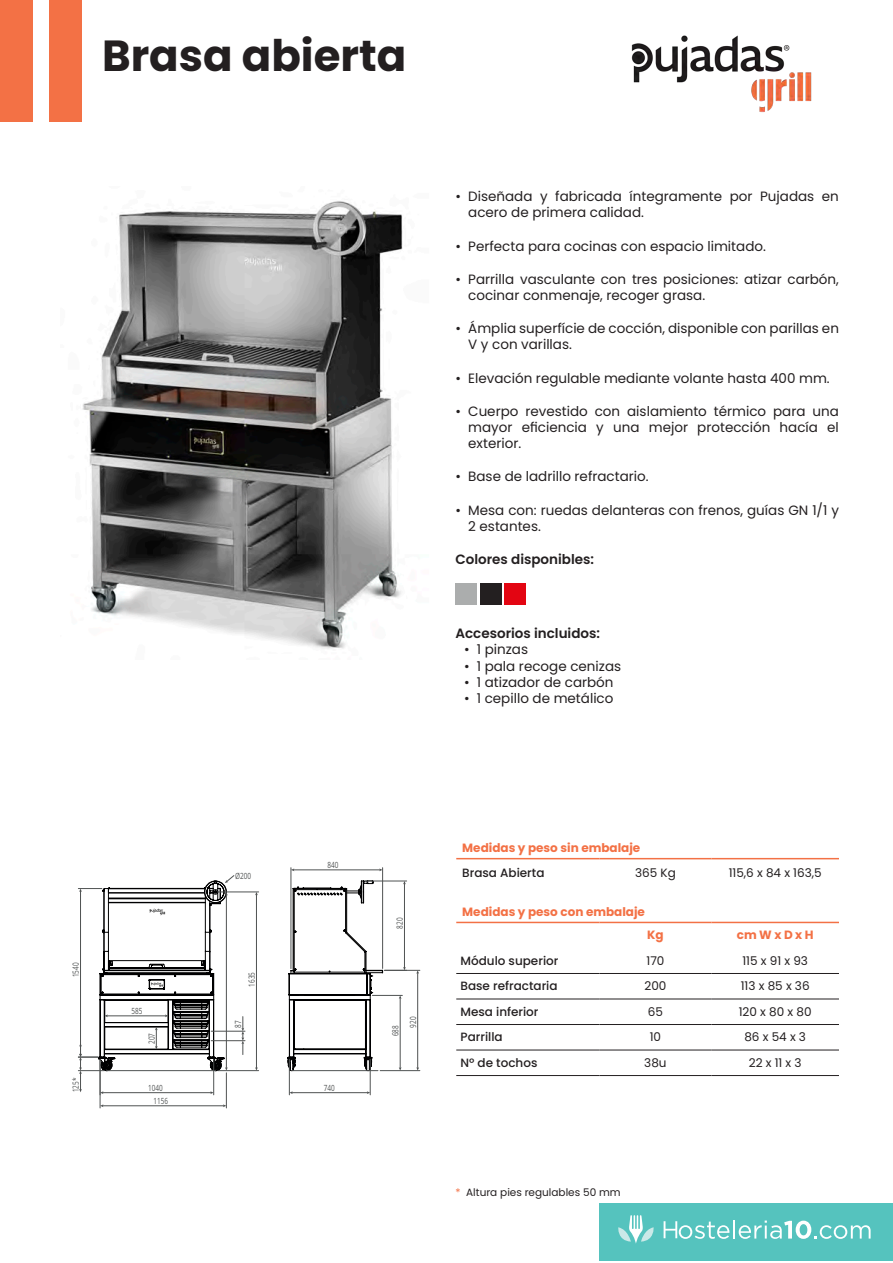
<style>
.page{position:relative;width:893px;height:1263px;background:#fff}
.page>*{position:absolute;margin:0;border:0;box-sizing:border-box;transform-origin:0 0}
.t1{font:700 43.5px "Poppins";color:#231f20}
.t2{font:13.5px/16.2px "Poppins";color:#231f20}
.t3{font:600 13.5px "Poppins";color:#231f20}
.t4{font:12px "Poppins";color:#231f20}
.t5{font:500 12px "Poppins";color:#231f20}
.t6{font:700 12px "Poppins";color:#f37145}
.t7{font:10.5px "Poppins";color:#231f20}
.t8{font:8.55px "Open Sans";color:#4f5252;scale:.75 1}
.s1{color:#f37145}
</style>
<div class="page">
<img style="left:82px;top:201px;width:321px;height:448px">
<hr style="left:100px;top:1059px;width:1px;height:49px;background:#4f5252">
<hr style="left:226px;top:1073px;width:1px;height:35px;background:#4f5252">
<hr style="left:102px;top:1105px;width:122px;height:1px;background:#4f5252">
<hr style="left:213px;top:1059px;width:1px;height:36px;background:#4f5252">
<hr style="left:380px;top:1070px;width:40px;height:1px;background:#4f5252">
<hr style="left:384px;top:970px;width:36px;height:1px;background:#4f5252">
<hr style="left:417px;top:973px;width:1px;height:95px;background:#4f5252">
<hr style="left:289px;top:1059px;width:1px;height:36px;background:#4f5252">
<hr style="left:370px;top:1059px;width:1px;height:36px;background:#4f5252">
<svg style="left:78px;top:868px;width:329px;height:226px"></svg>
<div style="left:0;top:0;width:32px;height:121px;background:#f37145"></div>
<div style="left:49px;top:0;width:32px;height:121px;background:#f37145"></div>
<img style="left:631px;top:35px;width:181px;height:78px">
<div style="left:455px;top:584px;width:22px;height:21px;background:#abadad"></div>
<div style="left:480px;top:584px;width:21px;height:21px;background:#231f20"></div>
<div style="left:504px;top:584px;width:22px;height:21px;background:#e30512"></div>
<hr style="left:456px;top:922px;width:143px;height:1px;background:#f37145">
<hr style="left:599px;top:922px;width:112px;height:1px;background:#f37145">
<hr style="left:711px;top:922px;width:128px;height:1px;background:#f37145">
<hr style="left:456px;top:858px;width:143px;height:1px;background:#f37145">
<hr style="left:599px;top:858px;width:112px;height:1px;background:#f37145">
<hr style="left:711px;top:858px;width:128px;height:1px;background:#f37145">
<hr style="left:456px;top:973px;width:143px;height:1px;background:#231f20">
<hr style="left:599px;top:973px;width:112px;height:1px;background:#231f20">
<hr style="left:711px;top:973px;width:128px;height:1px;background:#231f20">
<hr style="left:456px;top:998px;width:143px;height:1px;background:#231f20">
<hr style="left:599px;top:998px;width:112px;height:1px;background:#231f20">
<hr style="left:711px;top:998px;width:128px;height:1px;background:#231f20">
<hr style="left:456px;top:1024px;width:143px;height:1px;background:#231f20">
<hr style="left:599px;top:1024px;width:112px;height:1px;background:#231f20">
<hr style="left:711px;top:1024px;width:128px;height:1px;background:#231f20">
<hr style="left:456px;top:1050px;width:143px;height:1px;background:#231f20">
<hr style="left:599px;top:1050px;width:112px;height:1px;background:#231f20">
<hr style="left:711px;top:1050px;width:128px;height:1px;background:#231f20">
<hr style="left:456px;top:1075px;width:143px;height:1px;background:#231f20">
<hr style="left:599px;top:1075px;width:112px;height:1px;background:#231f20">
<hr style="left:711px;top:1075px;width:128px;height:1px;background:#231f20">
<div style="left:599px;top:1204px;width:294px;height:57px;background:#55c3be"></div>
<svg style="left:664px;top:1220px;width:207px;height:19px"></svg>
<svg style="left:618px;top:1215px;width:36px;height:29px"></svg>
<h1 class="t1" style="left:102px;top:31px;width:306px">Brasa abierta</h1>
<p class="t2" style="left:468px;top:188px;width:372px;text-indent:-13px">• Diseñada y fabricada íntegramente por Pujadas en acero de primera calidad.</p>
<p class="t2" style="left:455px;top:238px;width:312px">• Perfecta para cocinas con espacio limitado.</p>
<p class="t2" style="left:468px;top:271px;width:372px;text-indent:-13px">• Parrilla vasculante con tres posiciones: atizar carbón, cocinar conmenaje, recoger grasa.</p>
<p class="t2" style="left:468px;top:320px;width:372px;text-indent:-13px">• Ámplia superfície de cocción, disponible con parillas en<br>V y con varillas.</p>
<p class="t2" style="left:455px;top:370px;width:376px">• Elevación regulable mediante volante hasta 400 mm.</p>
<p class="t2" style="left:468px;top:403px;width:372px;text-align:justify;text-indent:-13px">• Cuerpo revestido con aislamiento térmico para una mayor eficiencia y una mejor protección hacía el exterior.</p>
<p class="t2" style="left:455px;top:469px;width:195px">• Base de ladrillo refractario.</p>
<p class="t2" style="left:468px;top:502px;width:372px;text-indent:-13px">• Mesa con: ruedas delanteras con frenos, guías GN 1/1 y<br>2 estantes.</p>
<p class="t3" style="left:455px;top:551px;width:140px">Colores disponibles:</p>
<p class="t3" style="left:455px;top:626px;width:146px">Accesorios incluidos:</p>
<p class="t2" style="left:464px;top:642px;width:66px">• 1 pinzas</p>
<p class="t2" style="left:464px;top:658px;width:159px">• 1 pala recoge cenizas</p>
<p class="t2" style="left:464px;top:674px;width:151px">• 1 atizador de carbón</p>
<p class="t2" style="left:464px;top:690px;width:151px">• 1 cepillo de metálico</p>
<p class="t8" style="left:70px;top:977px;width:21px;rotate:-90deg">1540</p>
<p class="t8" style="left:70px;top:1092px;width:21px;rotate:-90deg">125*</p>
<p class="t8" style="left:132px;top:1005px;width:16px">585</p>
<p class="t8" style="left:146px;top:1044px;width:16px;rotate:-90deg">207</p>
<p class="t8" style="left:148px;top:1082px;width:21px">1040</p>
<p class="t8" style="left:153px;top:1095px;width:21px">1156</p>
<p class="t8" style="left:235px;top:869px;width:23px">Ø200</p>
<p class="t8" style="left:246px;top:986px;width:21px;rotate:-90deg">1635</p>
<p class="t8" style="left:232px;top:1028px;width:11px;rotate:-90deg">87</p>
<p class="t8" style="left:327px;top:859px;width:16px">840</p>
<p class="t8" style="left:324px;top:1082px;width:16px">740</p>
<p class="t8" style="left:394px;top:928px;width:16px;rotate:-90deg">820</p>
<p class="t8" style="left:390px;top:1036px;width:16px;rotate:-90deg">688</p>
<p class="t8" style="left:407px;top:1027px;width:16px;rotate:-90deg">920</p>
<p class="t6" style="left:462px;top:840px;width:180px">Medidas y peso sin embalaje</p>
<p class="t5" style="left:462px;top:866px;width:84px">Brasa Abierta</p>
<p class="t4" style="left:635px;top:866px;width:42px">365 Kg</p>
<p class="t4" style="left:729px;top:866px;width:95px">115,6 x 84 x 163,5</p>
<p class="t6" style="left:462px;top:905px;width:184px">Medidas y peso con embalaje</p>
<p class="t6" style="left:647px;top:928px;width:18px">Kg</p>
<p class="t6" style="left:737px;top:928px;width:78px">cm W x D x H</p>
<p class="t5" style="left:460px;top:954px;width:99px">Módulo superior</p>
<p class="t4" style="left:646px;top:954px;width:19px">170</p>
<p class="t4" style="left:742px;top:954px;width:67px">115 x 91 x 93</p>
<p class="t5" style="left:460px;top:979px;width:99px">Base refractaria</p>
<p class="t4" style="left:644px;top:979px;width:23px">200</p>
<p class="t4" style="left:741px;top:979px;width:70px">113 x 85 x 36</p>
<p class="t5" style="left:460px;top:1005px;width:80px">Mesa inferior</p>
<p class="t4" style="left:648px;top:1005px;width:17px">65</p>
<p class="t4" style="left:739px;top:1005px;width:74px">120 x 80 x 80</p>
<p class="t5" style="left:460px;top:1030px;width:44px">Parrilla</p>
<p class="t4" style="left:650px;top:1030px;width:13px">10</p>
<p class="t4" style="left:744px;top:1030px;width:63px">86 x 54 x 3</p>
<p class="t5" style="left:460px;top:1056px;width:78px">Nº de tochos</p>
<p class="t4" style="left:644px;top:1056px;width:24px">38u</p>
<p class="t4" style="left:749px;top:1056px;width:54px">22 x 11 x 3</p>
<p class="t7" style="left:455px;top:1186px;width:167px"><span class="s1">*</span> Altura pies regulables 50 mm</p>
</div>
